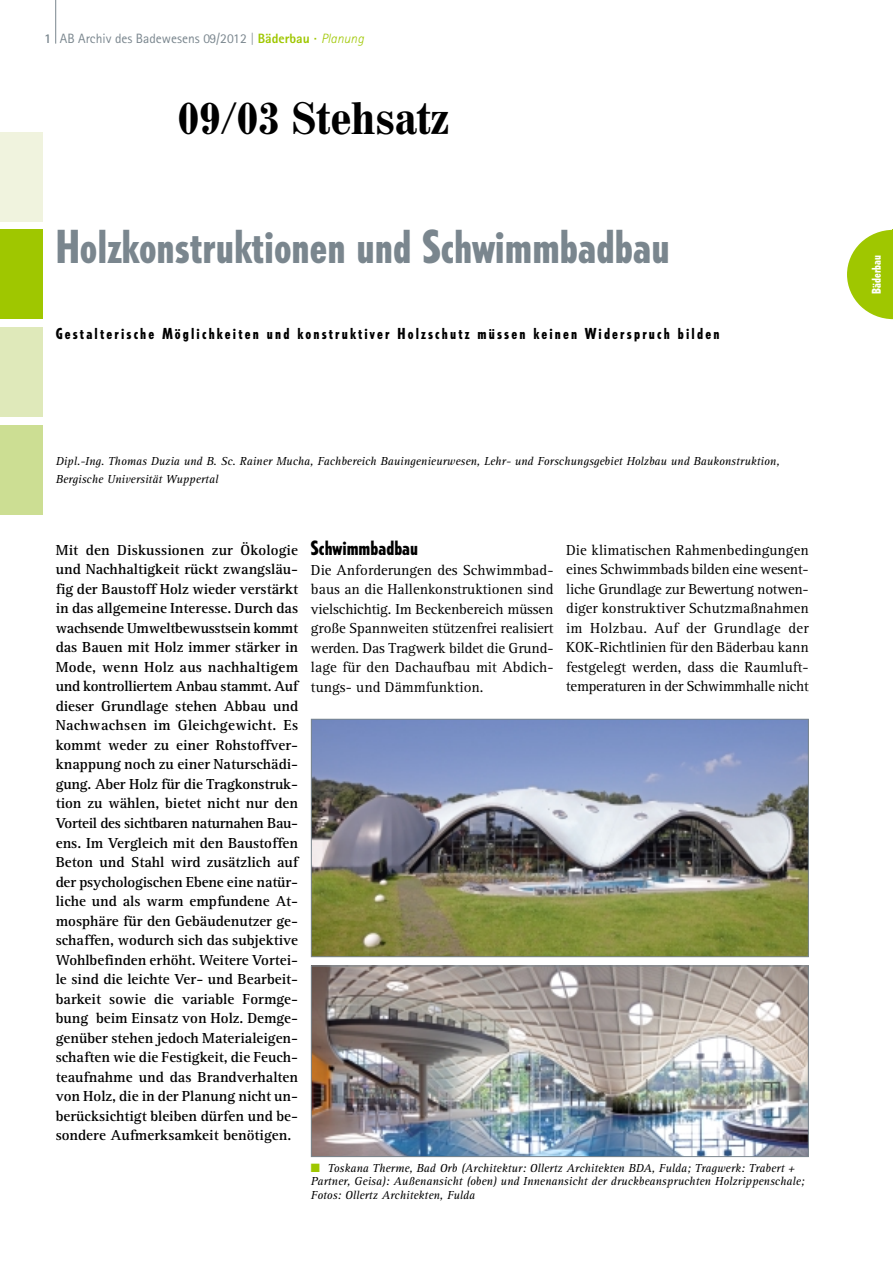
<style>
.page{position:relative;width:893px;height:1262px;background:#fff}
.page>*{position:absolute;margin:0;border:0;box-sizing:border-box;transform-origin:0 0}
.t1{font:800 condensed 45px "Tempo";color:#7a868e}
.t2{font:500 45px "Madison Condensed BQ";color:#000}
.t3{font:800 condensed 19.5px "Tempo";color:#000}
.t4{font:700 15px/19.5px "Rotis Serif";color:#000;text-align:justify}
.t5{font:15px/19.5px "Rotis Serif";color:#000;text-align:justify}
.t6{font:800 condensed 15px "Tempo";letter-spacing:.145em;color:#000}
.t7{font:13.5px "Rotis Sans Serif";color:#7a868e}
.t8{font:italic 12px/13.5px "Rotis Serif";color:#000}
.t9{font:800 condensed 12px "Tempo";color:#fff}
.s1{font-weight:700}
.s2{font-weight:300}
.s3{font-weight:800;color:#9fc700}
.s4{font-weight:300;font-style:italic;color:#9fc700}
.s5{color:#9fc700}
</style>
<div class="page">
<hr style="left:55px;top:0;width:1px;height:44px;background:#7a868e">
<svg style="left:847px;top:230px;width:45px;height:89px"></svg>
<hr style="left:892px;top:230px;width:1px;height:89px;background:#9fc700">
<div style="left:0;top:230px;width:43px;height:89px;background:#9fc700"></div>
<div style="left:0;top:132px;width:43px;height:89px;background:#f0f3de"></div>
<div style="left:0;top:327px;width:43px;height:90px;background:#dfe9ba"></div>
<div style="left:0;top:425px;width:43px;height:89px;background:#ccde93"></div>
<img style="left:313px;top:721px;width:493px;height:234px">
<div style="left:311px;top:719px;width:497px;height:238px;border:1px solid #7a868e"></div>
<img style="left:313px;top:967px;width:493px;height:188px">
<div style="left:311px;top:965px;width:497px;height:192px;border:1px solid #7a868e"></div>
<p class="t7" style="left:44px;top:34px;width:321px"><span class="s1">1</span> AB Archiv des Badewesens 09/2012 <span class="s2">|</span> <span class="s3">Bäderbau ·</span> <span class="s4">Planung</span></p>
<h1 class="t2" style="left:178px;top:102px;width:272px">09/03 Stehsatz</h1>
<h1 class="t1" style="left:56px;top:230px;width:615px">Holzkonstruktionen und Schwimmbadbau</h1>
<p class="t6" style="left:56px;top:327px;width:665px">Gestalterische Möglichkeiten und konstruktiver Holzschutz müssen keinen Widerspruch bilden</p>
<p class="t8" style="left:56px;top:453px;width:725px;line-height:18px">Dipl.-Ing. Thomas Duzia und B. Sc. Rainer Mucha, Fachbereich Bauingenieurwesen, Lehr- und Forschungsgebiet Holzbau und Baukonstruktion,<br>Bergische Universität Wuppertal</p>
<p class="t4" style="left:56px;top:541px;width:244px">Mit den Diskussionen zur Ökologie und Nachhaltigkeit rückt zwangsläu&shy;fig der Baustoff Holz wieder verstärkt in das allgemeine Interesse. Durch das wachsende Umweltbewusstsein kommt das Bauen mit Holz immer stärker in Mode, wenn Holz aus nachhaltigem und kontrolliertem Anbau stammt. Auf dieser Grundlage stehen Abbau und Nachwachsen im Gleichgewicht. Es kommt weder zu einer Rohstoffver&shy;knappung noch zu einer Naturschädi&shy;gung. Aber Holz für die Tragkonstruk&shy;tion zu wählen, bietet nicht nur den Vorteil des sichtbaren naturnahen Bau&shy;ens. Im Vergleich mit den Baustoffen Beton und Stahl wird zusätzlich auf der psychologischen Ebene eine natür&shy;liche und als warm empfundene At&shy;mosphäre für den Gebäudenutzer ge&shy;schaffen, wodurch sich das subjektive Wohlbefinden erhöht. Weitere Vortei&shy;le sind die leichte Ver- und Bearbeit&shy;barkeit sowie die variable Formge&shy;bung beim Einsatz von Holz. Demge&shy;genüber stehen jedoch Materialeigen&shy;schaften wie die Festigkeit, die Feuch&shy;teaufnahme und das Brandverhalten von Holz, die in der Planung nicht un&shy;berücksichtigt bleiben dürfen und be&shy;sondere Aufmerksamkeit benötigen.</p>
<h2 class="t3" style="left:311px;top:540px;width:109px">Schwimmbadbau</h2>
<p class="t5" style="left:311px;top:561px;width:244px">Die Anforderungen des Schwimmbad&shy;baus an die Hallenkonstruktionen sind vielschichtig. Im Beckenbereich müssen große Spannweiten stützenfrei realisiert werden. Das Tragwerk bildet die Grund&shy;lage für den Dachaufbau mit Abdich&shy;tungs- und Dämmfunktion.</p>
<p class="t5" style="left:566px;top:541px;width:244px">Die klimatischen Rahmenbedingungen eines Schwimmbads bilden eine wesent&shy;liche Grundlage zur Bewertung notwen&shy;diger konstruktiver Schutzmaßnahmen im Holzbau. Auf der Grundlage der KOK-Richtlinien für den Bäderbau kann festgelegt werden, dass die Raumluft&shy;temperaturen in der Schwimmhalle nicht</p>
<p class="t8" style="left:311px;top:1162px;width:495px"><span class="s5">■</span> Toskana Therme, Bad Orb (Architektur: Ollertz Architekten BDA, Fulda; Tragwerk: Trabert +<br>Partner, Geisa): Außenansicht (oben) und Innenansicht der druckbeanspruchten Holzrippenschale;<br>Fotos: Ollertz Architekten, Fulda</p>
<p class="t9" style="left:872px;top:293px;width:40px;rotate:-90deg">Bäderbau</p>
</div>
